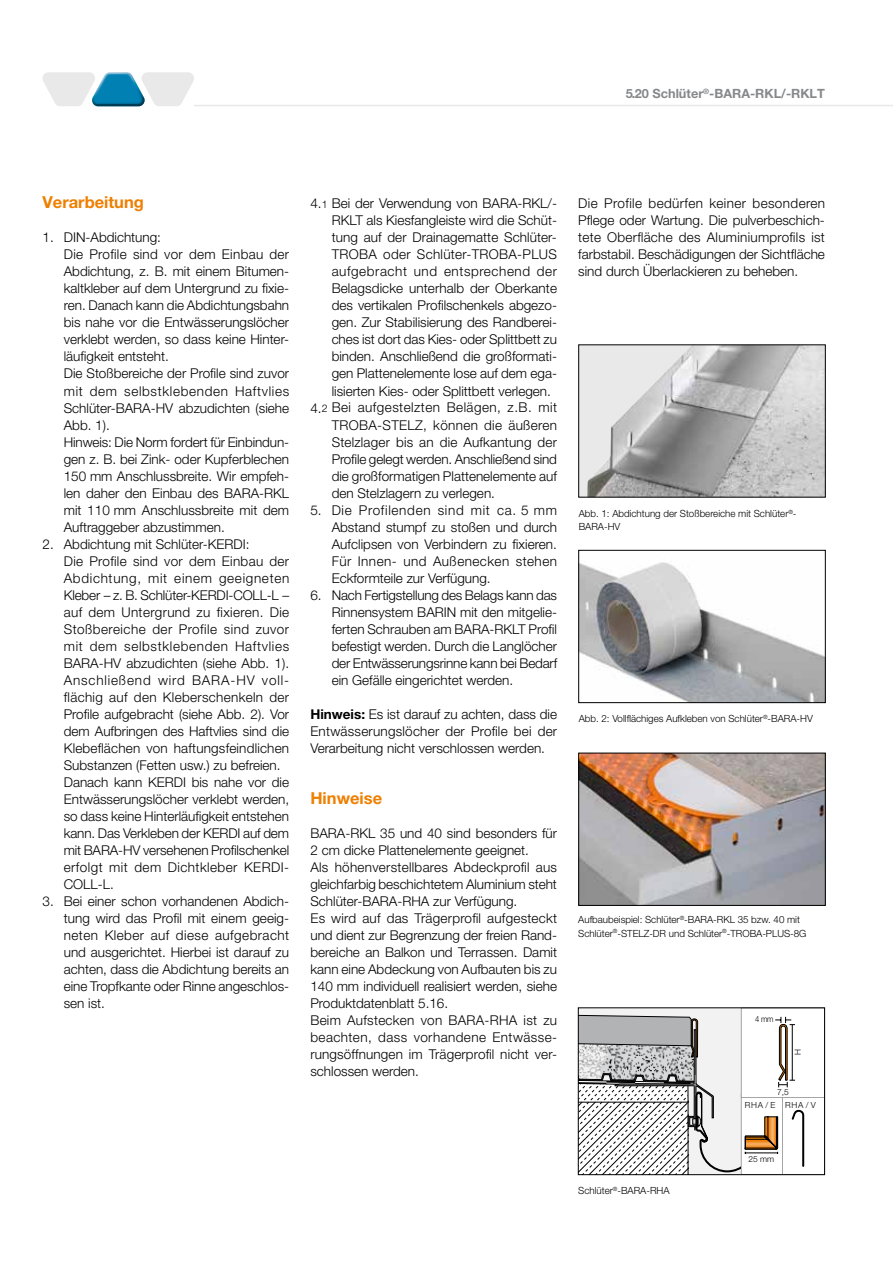
<style>
.page{position:relative;width:893px;height:1263px;background:#fff}
.page>*{position:absolute;margin:0;border:0;box-sizing:border-box;transform-origin:0 0}
.t1{font:700 16.5px "Helvetica Neue LT Pro";color:#ee7f00}
.t2{font:300 13.5px/17px "Helvetica Neue LT Pro";color:#000;text-align:justify}
.t3{font:300 13.5px "Helvetica Neue LT Pro";letter-spacing:.025em;color:#000}
.t4{font:300 13.5px "Helvetica Neue LT Pro";letter-spacing:.035em;color:#000}
.t5{font:300 13.5px "Helvetica Neue LT Pro";letter-spacing:.045em;color:#000}
.t6{font:700 12.75px "Helvetica Neue LT Pro";color:#87888a}
.t7{font:300 9.9px/13.2px "Helvetica Neue LT Pro";color:#000}
.t8{font:300 8.4px "Helvetica Neue LTW1 G";letter-spacing:.1em;color:#000}
.t9{font:300 8.4px "Helvetica Neue LTW1 G";letter-spacing:.1em;color:#000;scale:.9 1}
.s1{font-size:10.5px}
.s2{font-weight:700}
</style>
<div class="page">
<hr style="left:194px;top:105px;width:699px;height:1px;background:#e9e9ea">
<svg style="left:43px;top:72px;width:151px;height:34px"></svg>
<div style="left:579px;top:345px;width:246px;height:152px;background:#e9e9ea"></div>
<img style="left:587px;top:346px;width:237px;height:149px">
<div style="left:578px;top:344px;width:248px;height:153px;border:1px solid #000"></div>
<img style="left:580px;top:562px;width:244px;height:139px">
<div style="left:578px;top:550px;width:248px;height:153px;border:1px solid #000"></div>
<img style="left:580px;top:755px;width:244px;height:149px">
<div style="left:578px;top:753px;width:248px;height:153px;border:1px solid #000"></div>
<svg style="left:580px;top:1009px;width:243px;height:164px"></svg>
<div style="left:578px;top:1007px;width:247px;height:168px;border:1px solid #000"></div>
<p class="t6" style="left:626px;top:86px;width:201px">5.20 Schlüter<sup>®</sup>-BARA-RKL/-RKLT</p>
<p class="t1" style="left:43px;top:192px;width:103px">Verarbeitung</p>
<p class="t2" style="left:64px;top:229px;width:227px;text-align:left;text-indent:-21px">1. DIN-Abdichtung:<br>Die Profile sind vor dem Einbau der Abdichtung, z. B. mit einem Bitumen&shy;kaltkleber auf dem Untergrund zu fixie&shy;ren. Danach kann die Abdichtungsbahn bis nahe vor die Entwässerungslöcher verklebt werden, so dass keine Hinter&shy;läufigkeit entsteht.<br>Die Stoßbereiche der Profile sind zuvor mit dem selbstklebenden Haftvlies Schlüter-BARA-HV abzudichten (siehe Abb. 1).<br>Hinweis: Die Norm fordert für Einbindun&shy;gen z. B. bei Zink- oder Kupferblechen 150 mm Anschlussbreite. Wir empfeh&shy;len daher den Einbau des BARA-RKL mit 110 mm Anschlussbreite mit dem Auftraggeber abzustimmen.</p>
<p class="t2" style="left:64px;top:535px;width:227px;text-align:left;text-indent:-21px">2. Abdichtung mit Schlüter-KERDI:<br>Die Profile sind vor dem Einbau der Abdichtung, mit einem geeigneten Kleber – z. B. Schlüter-KERDI-COLL-L – auf dem Untergrund zu fixieren. Die Stoßbereiche der Profile sind zuvor mit dem selbstklebenden Haftvlies BARA‑HV abzudichten (siehe Abb. 1).<br>Anschließend wird BARA-HV voll&shy;flächig auf den Kleberschenkeln der Profile aufgebracht (siehe Abb. 2). Vor dem Aufbringen des Haftvlies sind die Klebeflächen von haftungsfeindlichen Substanzen (Fetten usw.) zu befreien.<br>Danach kann KERDI bis nahe vor die Entwässerungslöcher verklebt werden, so dass keine Hinterläufigkeit entstehen kann. Das Verkleben der KERDI auf dem mit BARA-HV versehenen Profilschenkel erfolgt mit dem Dichtkleber KERDI-COLL-L.</p>
<p class="t2" style="left:64px;top:892px;width:227px;text-indent:-21px">3. Bei einer schon vorhandenen Abdich&shy;tung wird das Profil mit einem geeig&shy;neten Kleber auf diese aufgebracht und ausgerichtet. Hierbei ist darauf zu achten, dass die Abdichtung bereits an eine Tropfkante oder Rinne angeschlos&shy;sen ist.</p>
<p class="t2" style="left:310px;top:195px;width:248px">4.<span class="s1">1</span> Bei der Verwendung von BARA-RKL/-</p>
<p class="t2" style="left:332px;top:212px;width:227px">RKLT als Kiesfangleiste wird die Schüt-</p>
<p class="t2" style="left:332px;top:229px;width:227px">tung auf der Drainagematte Schlüter-</p>
<p class="t3" style="left:332px;top:246px;width:227px">TROBA oder Schlüter-TROBA-PLUS</p>
<p class="t5" style="left:332px;top:263px;width:227px">aufgebracht und entsprechend der</p>
<p class="t2" style="left:332px;top:280px;width:227px">Belagsdicke unterhalb der Oberkante</p>
<p class="t2" style="left:332px;top:297px;width:227px">des vertikalen Profilschenkels abgezo-</p>
<p class="t2" style="left:332px;top:314px;width:227px">gen. Zur Stabilisierung des Randberei-</p>
<p class="t2" style="left:332px;top:331px;width:227px">ches ist dort das Kies- oder Splittbett zu</p>
<p class="t2" style="left:332px;top:348px;width:227px">binden. Anschließend die großformati-</p>
<p class="t2" style="left:332px;top:365px;width:227px">gen Plattenelemente lose auf dem ega-</p>
<p class="t2" style="left:332px;top:382px;width:221px">lisierten Kies- oder Splittbett verlegen.</p>
<p class="t4" style="left:310px;top:399px;width:248px">4.<span class="s1">2</span> Bei aufgestelzten Belägen, z.B. mit</p>
<p class="t3" style="left:332px;top:416px;width:227px">TROBA-STELZ, können die äußeren</p>
<p class="t2" style="left:332px;top:433px;width:227px">Stelzlager bis an die Aufkantung der</p>
<p class="t2" style="left:332px;top:450px;width:227px">Profile gelegt werden. Anschließend sind</p>
<p class="t2" style="left:332px;top:467px;width:227px">die großformatigen Plattenelemente auf</p>
<p class="t2" style="left:332px;top:484px;width:165px">den Stelzlagern zu verlegen.</p>
<p class="t2" style="left:332px;top:501px;width:227px;text-indent:-21px">5. Die Profilenden sind mit ca. 5 mm Abstand stumpf zu stoßen und durch Aufclipsen von Verbindern zu fixieren.<br>Für Innen- und Außenecken stehen Eckformteile zur Verfügung.</p>
<p class="t2" style="left:332px;top:586px;width:227px;text-indent:-21px">6. Nach Fertigstellung des Belags kann das Rinnensystem BARIN mit den mitgelie&shy;ferten Schrauben am BARA-RKLT Profil befestigt werden. Durch die Langlöcher der Entwässerungsrinne kann bei Bedarf ein Gefälle eingerichtet werden.</p>
<p class="t2" style="left:310px;top:705px;width:248px"><span class="s2">Hinweis:</span> Es ist darauf zu achten, dass die Entwässerungslöcher der Profile bei der Verarbeitung nicht verschlossen werden.</p>
<p class="t1" style="left:310px;top:788px;width:73px">Hinweise</p>
<p class="t2" style="left:310px;top:824px;width:248px;text-align:left">BARA-RKL 35 und 40 sind besonders für 2 cm dicke Plattenelemente geeignet.<br>Als höhenverstellbares Abdeckprofil aus gleichfarbig beschichtetem Aluminium steht Schlüter-BARA-RHA zur Verfügung.<br>Es wird auf das Trägerprofil aufgesteckt und dient zur Begrenzung der freien Rand&shy;bereiche an Balkon und Terrassen. Damit kann eine Abdeckung von Aufbauten bis zu 140 mm individuell realisiert werden, siehe Produktdatenblatt 5.16.<br>Beim Aufstecken von BARA-RHA ist zu beachten, dass vorhandene Entwässe&shy;rungsöffnungen im Trägerprofil nicht ver&shy;schlossen werden.</p>
<p class="t2" style="left:578px;top:195px;width:248px">Die Profile bedürfen keiner besonderen Pflege oder Wartung. Die pulverbeschich&shy;tete Oberfläche des Aluminiumprofils ist farbstabil. Beschädigungen der Sichtfläche sind durch Überlackieren zu beheben.</p>
<p class="t7" style="left:579px;top:507px;width:219px">Abb. 1: Abdichtung der Stoßbereiche mit Schlüter<sup>®</sup>-<br>BARA-HV</p>
<p class="t7" style="left:579px;top:712px;width:236px">Abb. 2: Vollflächiges Aufkleben von Schlüter<sup>®</sup>-BARA-HV</p>
<p class="t7" style="left:578px;top:913px;width:230px">Aufbaubeispiel: Schlüter<sup>®</sup>-BARA-RKL 35 bzw. 40 mit<br>Schlüter<sup>®</sup>-STELZ-DR und Schlüter<sup>®</sup>-TROBA-PLUS-8G</p>
<p class="t9" style="left:755px;top:1014px;width:22px">4 mm</p>
<p class="t8" style="left:793px;top:1055px;width:7px;rotate:-90deg">H</p>
<p class="t8" style="left:777px;top:1087px;width:13px">7,5</p>
<p class="t8" style="left:745px;top:1100px;width:73px">RHA/E RHA/V</p>
<p class="t7" style="left:578px;top:1184px;width:93px">Schlüter<sup>®</sup>-BARA-RHA</p>
<p class="t8" style="left:749px;top:1154px;width:27px">25 mm</p>
</div>
